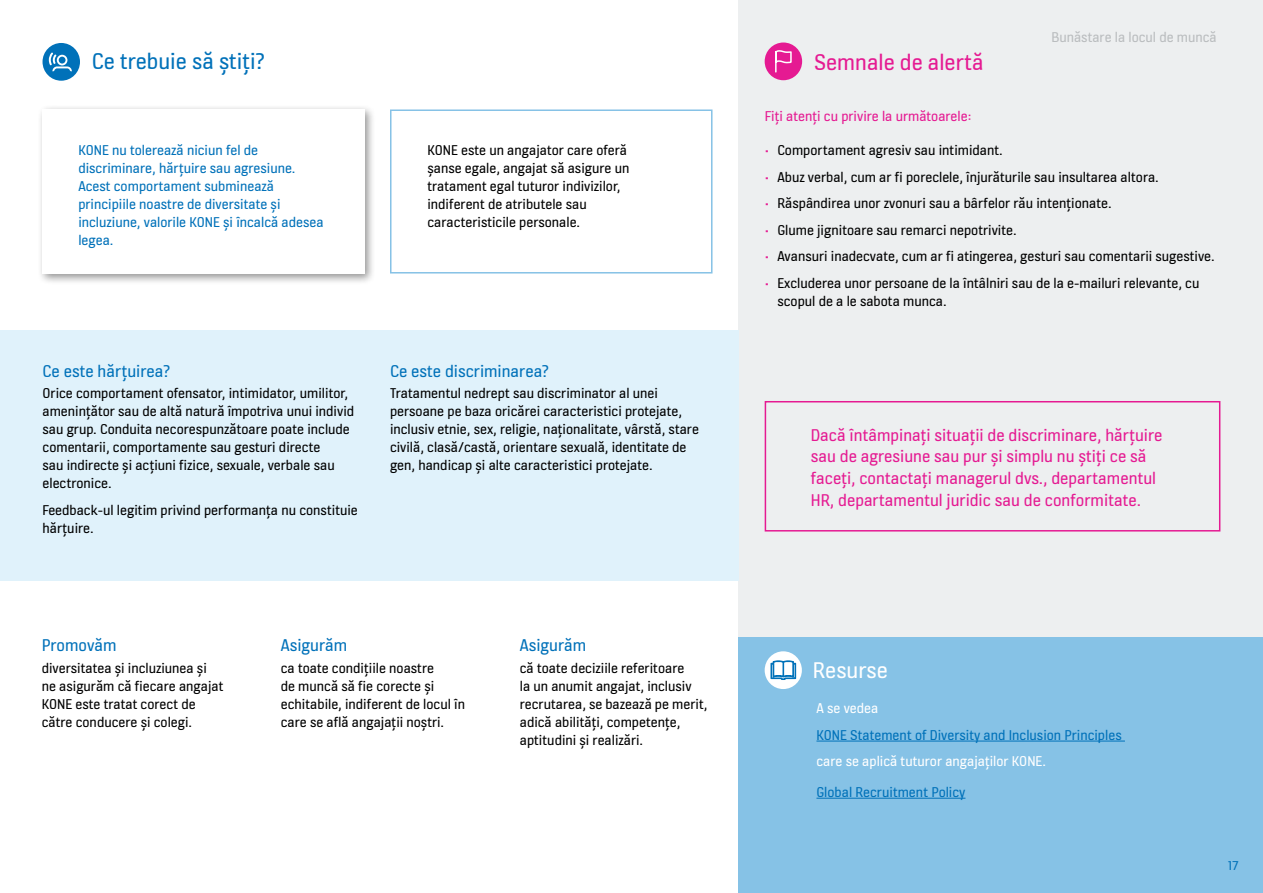
<style>
.page{position:relative;width:1263px;height:893px;background:#fff}
.page>*{position:absolute;margin:0;border:0;box-sizing:border-box;transform-origin:0 0}
.t1{font:24px "KONE Information";color:#0071b9}
.t2{font:24px "KONE Information";color:#e51a92}
.t3{font:24px "KONE Information";color:#fff}
.t4{font:18px/21.6px "KONE Information";color:#e51a92}
.t5{font:18px "KONE Information";color:#0071b9}
.t6{font:15px/18px "KONE Information";color:#000}
.t7{font:15px/18px "KONE Information";color:#0071b9}
.t8{font:15px "KONE Information";color:#fff}
.t9{font:15px "KONE Information";color:#e51a92}
.t10{font:15px "KONE Information";color:#babdbf}
.t11{font:13.5px "KONE Information";color:#0071b9}
.s1{color:#e51a92}
</style>
<div class="page">
<div style="left:738px;top:0;width:525px;height:893px;background:#edeff0"></div>
<div style="left:0;top:330px;width:738px;height:251px;background:#e0f2fb"></div>
<div style="left:37px;top:104px;width:339px;height:181px;background:#000;opacity:.42"></div>
<div style="left:43px;top:109px;width:322px;height:165px;background:#fff"></div>
<div style="left:43px;top:43px;width:37px;height:38px;background:#0071b9;border-radius:50%"></div>
<svg style="left:49px;top:52px;width:23px;height:19px"></svg>
<div style="left:765px;top:43px;width:37px;height:37px;background:#e51a92;border-radius:50%"></div>
<svg style="left:775px;top:50px;width:17px;height:23px"></svg>
<div style="left:738px;top:637px;width:525px;height:256px;background:#86c2e6"></div>
<div style="left:765px;top:651px;width:37px;height:38px;background:#fff;border-radius:50%"></div>
<svg style="left:771px;top:660px;width:25px;height:20px"></svg>
<hr style="left:816px;top:741px;width:309px;height:1px;background:#0071b9">
<div style="left:390px;top:109px;width:322px;height:165px;border:2px solid #86c2e6"></div>
<div style="left:765px;top:401px;width:455px;height:130px;border:2px solid #e51a92"></div>
<hr style="left:816px;top:798px;width:149px;height:1px;background:#0071b9">
<h1 class="t1" style="left:92px;top:44px;width:174px">Ce trebuie să știți?</h1>
<h1 class="t2" style="left:814px;top:46px;width:171px">Semnale de alertă</h1>
<p class="t9" style="left:765px;top:106px;width:208px">Fiți atenți cu privire la următoarele:</p>
<p class="t10" style="left:1051px;top:27px;width:167px">Bunăstare la locul de muncă</p>
<p class="t7" style="left:78px;top:142px;width:247px">KONE nu tolerează niciun fel de discriminare, hărțuire sau agresiune.<br>Acest comportament subminează principiile noastre de diversitate și incluziune, valorile KONE și încalcă adesea legea.</p>
<p class="t6" style="left:427px;top:142px;width:203px">KONE este un angajator care oferă șanse egale, angajat să asigure un tratament egal tuturor indivizilor, indiferent de atributele sau caracteristicile personale.</p>
<p class="t5" style="left:43px;top:358px;width:129px">Ce este hărțuirea?</p>
<p class="t5" style="left:390px;top:358px;width:160px">Ce este discriminarea?</p>
<p class="t6" style="left:43px;top:385px;width:313px">Orice comportament ofensator, intimidator, umilitor, amenințător sau de altă natură împotriva unui individ sau grup. Conduita necorespunzătoare poate include comentarii, comportamente sau gesturi directe<br>sau indirecte și acțiuni fizice, sexuale, verbale sau electronice.</p>
<p class="t6" style="left:43px;top:502px;width:317px">Feedback-ul legitim privind performanța nu constituie hărțuire.</p>
<p class="t6" style="left:390px;top:385px;width:310px">Tratamentul nedrept sau discriminator al unei persoane pe baza oricărei caracteristici protejate, inclusiv etnie, sex, religie, naționalitate, vârstă, stare civilă, clasă/castă, orientare sexuală, identitate de gen, handicap și alte caracteristici protejate.</p>
<p class="t6" style="left:765px;top:142px;width:240px"><span class="s1">•</span> Comportament agresiv sau intimidant.</p>
<p class="t6" style="left:765px;top:169px;width:396px"><span class="s1">•</span> Abuz verbal, cum ar fi poreclele, înjurăturile sau insultarea altora.</p>
<p class="t6" style="left:765px;top:195px;width:348px"><span class="s1">•</span> Răspândirea unor zvonuri sau a bârfelor rău intenționate.</p>
<p class="t6" style="left:765px;top:222px;width:254px"><span class="s1">•</span> Glume jignitoare sau remarci nepotrivite.</p>
<p class="t6" style="left:765px;top:248px;width:452px"><span class="s1">•</span> Avansuri inadecvate, cum ar fi atingerea, gesturi sau comentarii sugestive.</p>
<p class="t6" style="left:777px;top:275px;width:424px;text-indent:-13px"><span class="s1">•</span> Excluderea unor persoane de la întâlniri sau de la e-mailuri relevante, cu scopul de a le sabota munca.</p>
<p class="t4" style="left:811px;top:425px;width:353px">Dacă întâmpinați situații de discriminare, hărțuire sau de agresiune sau pur și simplu nu știți ce să faceți, contactați managerul dvs., departamentul HR, departamentul juridic sau de conformitate.</p>
<p class="t5" style="left:42px;top:633px;width:76px">Promovăm</p>
<p class="t5" style="left:281px;top:633px;width:68px">Asigurăm</p>
<p class="t5" style="left:520px;top:633px;width:68px">Asigurăm</p>
<p class="t6" style="left:42px;top:660px;width:183px">diversitatea și incluziunea și ne asigurăm că fiecare angajat<br>KONE este tratat corect de către conducere și colegi.</p>
<p class="t6" style="left:281px;top:660px;width:186px">ca toate condițiile noastre<br>de muncă să fie corecte și echitabile, indiferent de locul în care se află angajații noștri.</p>
<p class="t6" style="left:520px;top:660px;width:189px">că toate deciziile referitoare<br>la un anumit angajat, inclusiv recrutarea, se bazează pe merit, adică abilități, competențe, aptitudini și realizări.</p>
<h1 class="t3" style="left:813px;top:653px;width:76px">Resurse</h1>
<p class="t8" style="left:816px;top:698px;width:63px">A se vedea</p>
<p class="t7" style="left:816px;top:726px;width:307px">KONE Statement of Diversity and Inclusion Principles</p>
<p class="t8" style="left:816px;top:751px;width:231px">care se aplică tuturor angajaților KONE.</p>
<p class="t7" style="left:816px;top:784px;width:150px">Global Recruitment Policy</p>
<p class="t11" style="left:1228px;top:856px;width:12px">17</p>
</div>
